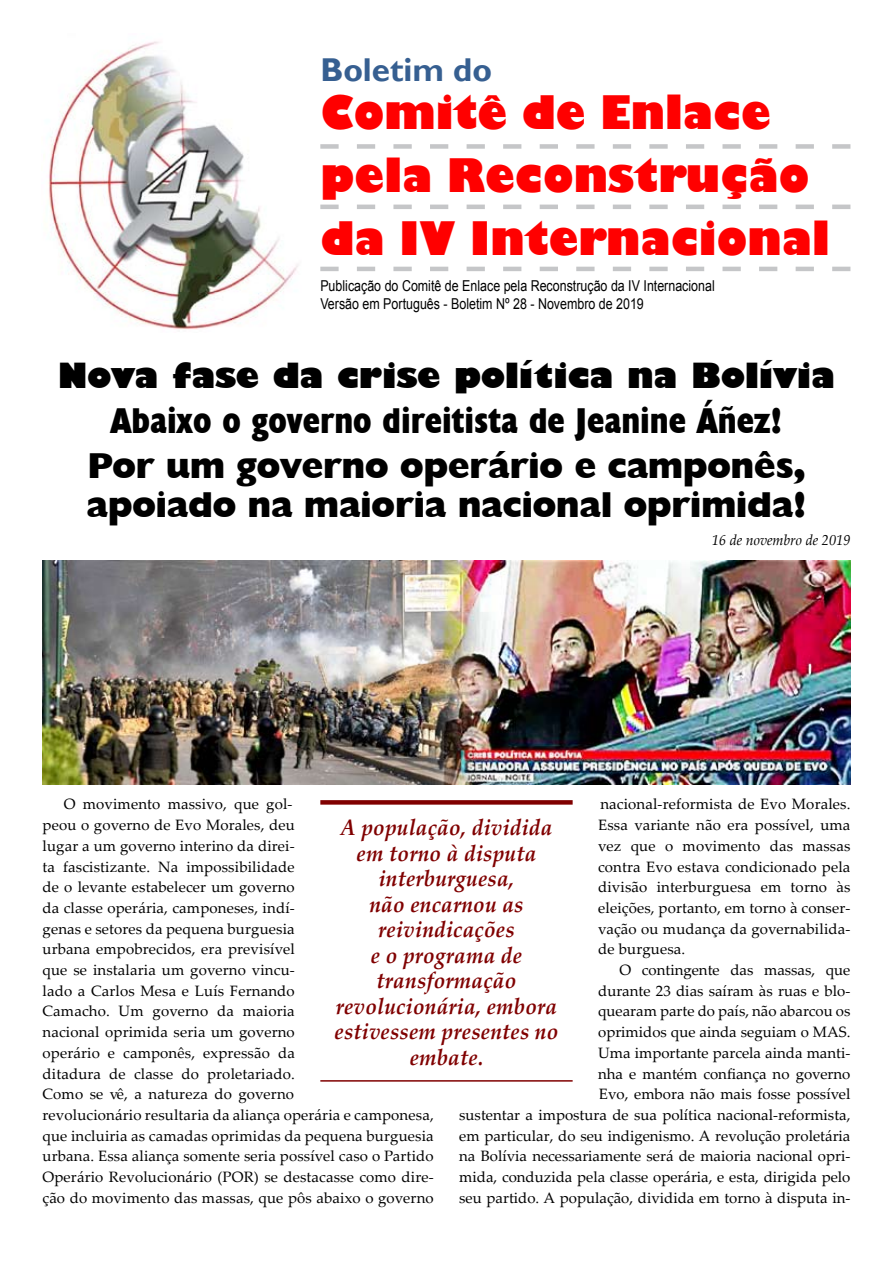
<style>
.page{position:relative;width:893px;height:1263px;background:#fff}
.page>*{position:absolute;margin:0;border:0;box-sizing:border-box;transform-origin:0 0}
.t1{font:800 45px/63px "Gill Sans";color:#f00;scale:.95 1}
.t2{font:800 36px/39px "Humanist 521 BT";color:#000}
.t3{font:700 condensed 36px "Humanist 521 BT Xtra";color:#000}
.t4{font:800 34.5px "Humanist 521 BT";color:#000}
.t5{font:700 33px "Gill Sans";color:#365f91}
.t6{font:italic 700 22.5px/25.5px "Palatino Linotype";letter-spacing:.01em;color:#800000;text-align:center;scale:.93 1}
.t7{font:15px/20.7px "Palatino Linotype";letter-spacing:.01em;color:#000}
.t8{font:15px/18px "Arial";color:#000;scale:.83 1}
.t9{font:italic 15px "Palatino Linotype";color:#000;scale:.95 1}
</style>
<div class="page">
<img style="left:43px;top:560px;width:807px;height:224px">
<div style="left:320px;top:800px;width:253px;height:5px;background:#800000"></div>
<hr style="left:320px;top:1080px;width:253px;height:2px;background:#800000">
<img style="left:49px;top:41px;width:249px;height:288px">
<svg style="left:320px;top:144px;width:530px;height:5px"></svg>
<svg style="left:320px;top:205px;width:530px;height:4px"></svg>
<svg style="left:320px;top:267px;width:530px;height:4px"></svg>
<h3 class="t5" style="left:320px;top:50px;width:173px">Boletim do</h3>
<h1 class="t1" style="left:320px;top:84px;width:538px">Comitê de Enlace pela Reconstrução da IV Internacional</h1>
<p class="t8" style="left:320px;top:277px;width:477px">Publicação do Comitê de Enlace pela Reconstrução da IV Internacional<br>Versão em Português - Boletim Nº 28 - Novembro de 2019</p>
<h3 class="t4" style="left:58px;top:353px;width:778px">Nova fase da crise política na Bolívia</h3>
<h2 class="t3" style="left:111px;top:398px;width:673px">Abaixo o governo direitista de Jeanine Áñez!</h2>
<h2 class="t2" style="left:87px;top:445px;width:721px">Por um governo operário e camponês, apoiado na maioria nacional oprimida!</h2>
<p class="t9" style="left:712px;top:529px;width:147px">16 de novembro de 2019</p>
<p class="t7" style="left:43px;top:793px;width:393px;text-indent:21px">O movimento massivo, que gol-<br>peou o governo de Evo Morales, deu<br>lugar a um governo interino da direi-<br>ta fascistizante. Na impossibilidade<br>de o levante estabelecer um governo<br>da classe operária, camponeses, indí-<br>genas e setores da pequena burguesia<br>urbana empobrecidos, era previsível<br>que se instalaria um governo vincu-<br>lado a Carlos Mesa e Luís Fernando<br>Camacho. Um governo da maioria<br>nacional oprimida seria um governo<br>operário e camponês, expressão da<br>ditadura de classe do proletariado.<br>Como se vê, a natureza do governo<br>revolucionário resultaria da aliança operária e camponesa, que incluiria as camadas oprimidas da pequena burguesia urbana. Essa aliança somente seria possível caso o Partido Operário Revolucionário (POR) se destacasse como dire&shy;ção do movimento das massas, que pôs abaixo o governo</p>
<p class="t7" style="left:598px;top:793px;width:254px;text-align:justify">nacional-reformista de Evo Morales.<br>Essa variante não era possível, uma vez que o movimento das massas contra Evo estava condicionado pela divisão interburguesa em torno às eleições, portanto, em torno à conser&shy;vação ou mudança da governabilida&shy;de burguesa.</p>
<h3 class="t6" style="left:335px;top:814px;width:242px">A população, dividida em torno à disputa interburguesa,<br>não encarnou as reivindicações<br>e o programa de transformação revolucionária, embora estivessem presentes no embate.</h3>
<p class="t7" style="left:459px;top:959px;width:393px;text-align:right">O contingente das massas, que<br>durante 23 dias saíram às ruas e blo-<br>quearam parte do país, não abarcou os<br>oprimidos que ainda seguiam o MAS.<br>Uma importante parcela ainda manti-<br>nha e mantém confiança no governo<br>Evo, embora não mais fosse possível<br>sustentar a impostura de sua política nacional-reformista, em particular, do seu indigenismo. A revolução proletária na Bolívia necessariamente será de maioria nacional opri&shy;mida, conduzida pela classe operária, e esta, dirigida pelo seu partido. A população, dividida em torno à disputa in-</p>
</div>
